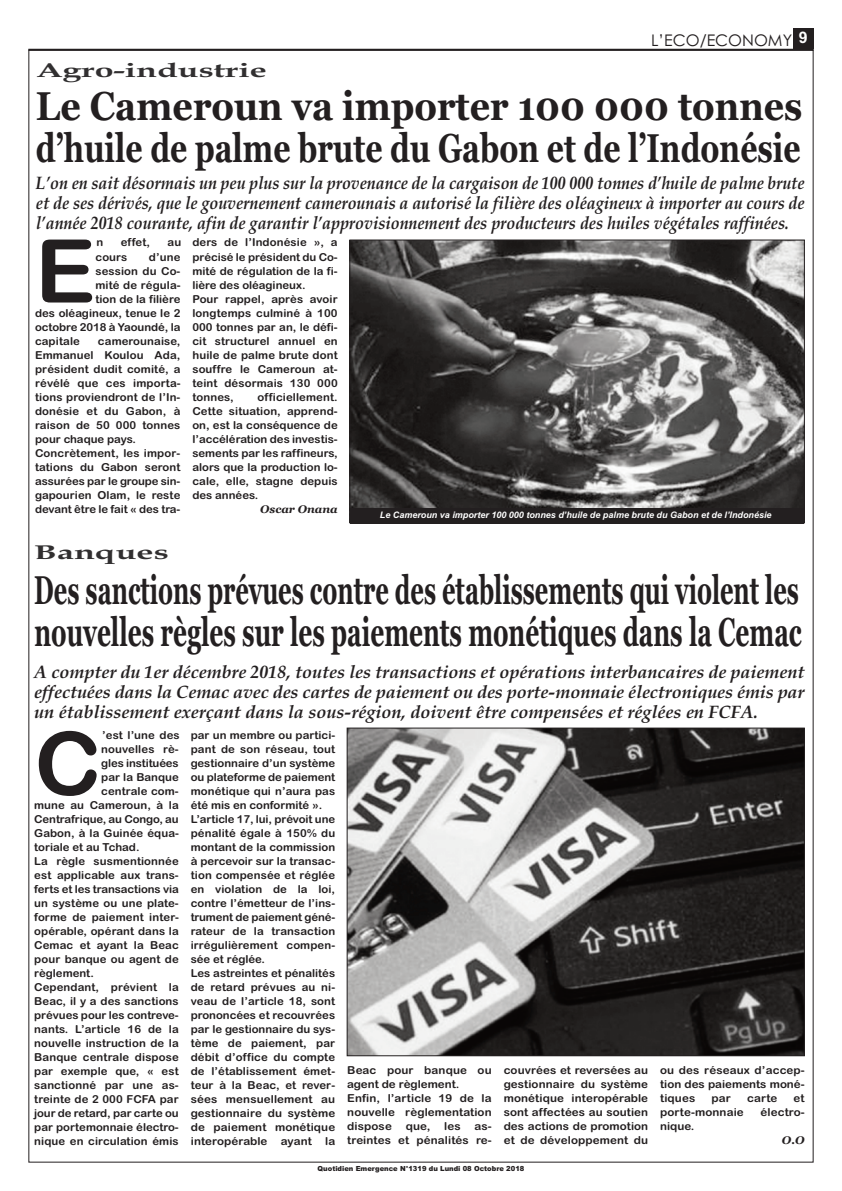
<style>
.page{position:relative;width:842px;height:1191px;background:#fff}
.page>*{position:absolute;margin:0;border:0;box-sizing:border-box;transform-origin:0 0}
.t1{font:87.9px "Arial Rounded MT Bold";color:#231f20}
.t2{font:700 40px/42px "Georgia";color:#231f20;scale:.59 1}
.t3{font:700 40px/42px "Georgia";color:#231f20;scale:.89 1}
.t4{font:700 20px "Book Antiqua";color:#312f30;scale:1.7 1}
.t5{font:700 20px "Book Antiqua";color:#312f30;scale:1.71 1}
.t6{font:italic 700 18px/20px "Book Antiqua";color:#231f20;text-align:justify;scale:.89 1}
.t7{font:italic 700 18px/20px "Book Antiqua";color:#231f20;text-align:justify}
.t8{font:16px "Century Gothic";color:#231f20}
.t9{font:11px/14px "Arial Rounded MT Bold";letter-spacing:.01em;color:#231f20}
.t10{font:11px/14px "Arial Rounded MT Bold";letter-spacing:.01em;color:#231f20;text-align:justify;scale:1.05 1}
.t11{font:11px "Arial Rounded MT Bold";letter-spacing:-.01em;color:#231f20}
.t12{font:italic 700 11px "Georgia";color:#231f20}
.t13{font:italic 700 11px "Georgia";color:#231f20;scale:1.05 1}
.t14{font:italic 700 9px "Arial";color:#fff}
.t15{font:900 7px "Arial";color:#231f20}
</style>
<div class="page">
<hr style="left:28px;top:49px;width:786px;height:2px;background:#231f20">
<div style="left:794px;top:28px;width:20px;height:21px;background:#231f20"></div>
<img style="left:352px;top:242px;width:451px;height:266px">
<div style="left:350px;top:508px;width:454px;height:15px;background:#231f20"></div>
<img style="left:349px;top:730px;width:454px;height:324px">
<div style="left:347px;top:728px;width:458px;height:328px;border:1px solid #231f20"></div>
<h3 class="t4" style="left:36px;top:59px;width:137px">Agro-industrie</h3>
<h3 class="t8" style="left:651px;top:31px;width:158px">L’ECO/ECONOMY <sup>9</sup></h3>
<h2 class="t3" style="left:36px;top:85px;width:863px">Le Cameroun va importer 100 000 tonnes d’huile de palme brute du Gabon et de l’Indonésie</h2>
<p class="t6" style="left:36px;top:172px;width:865px">L’on en sait désormais un peu plus sur la provenance de la cargaison de 100 000 tonnes d’huile de palme brute et de ses dérivés, que le gouvernement camerounais a autorisé la filière des oléagineux à importer au cours de l’année 2018 courante, afin de garantir l’approvisionnement des producteurs des huiles végétales raffinées.</p>
<h1 class="t1" style="left:35px;top:221px;width:62px">E</h1>
<p class="t9" style="left:96px;top:236px;width:8px">n</p>
<p class="t9" style="left:121px;top:236px;width:31px">effet,</p>
<p class="t9" style="left:168px;top:236px;width:15px">au</p>
<p class="t9" style="left:95px;top:250px;width:33px">cours</p>
<p class="t9" style="left:149px;top:250px;width:33px">d’une</p>
<p class="t9" style="left:95px;top:264px;width:86px">session du Co-</p>
<p class="t9" style="left:95px;top:278px;width:87px">mité de régula-</p>
<p class="t9" style="left:95px;top:292px;width:86px">tion de la filière</p>
<p class="t9" style="left:35px;top:306px;width:147px">des oléagineux, tenue le 2</p>
<p class="t9" style="left:35px;top:320px;width:147px">octobre 2018 à Yaoundé, la</p>
<p class="t9" style="left:35px;top:334px;width:46px">capitale</p>
<p class="t9" style="left:35px;top:334px;width:147px;text-indent:63px">camerounaise,<br>Emmanuel Koulou Ada, président dudit comité, a révélé que ces importa&shy;tions proviendront de l’In&shy;donésie et du Gabon, à raison de 50 000 tonnes pour chaque pays.<br>Concrètement, les impor&shy;tations du Gabon seront assurées par le groupe sin&shy;gapourien Olam, le reste devant être le fait « des tra-</p>
<p class="t9" style="left:192px;top:236px;width:147px">ders de l’Indonésie », a précisé le président du Co&shy;mité de régulation de la fi&shy;lière des oléagineux.<br>Pour rappel, après avoir longtemps culminé à 100<br>000 tonnes par an, le défi&shy;cit structurel annuel en huile de palme brute dont souffre le Cameroun at&shy;teint désormais 130 000 tonnes,</p>
<p class="t9" style="left:192px;top:390px;width:147px;text-align:justify;text-indent:65px">officiellement.<br>Cette situation, apprend&shy;on, est la conséquence de l’accélération des investis&shy;sements par les raffineurs, alors que la production lo&shy;cale, elle, stagne depuis des années.</p>
<p class="t12" style="left:260px;top:502px;width:79px">Oscar Onana</p>
<h3 class="t5" style="left:34px;top:540px;width:80px">Banques</h3>
<p class="t14" style="left:380px;top:510px;width:393px">Le Cameroun va importer 100 000 tonnes d’huile de palme brute du Gabon et de l’Indonésie</p>
<h2 class="t2" style="left:34px;top:569px;width:1302px">Des sanctions prévues contre des établissements qui violent les nouvelles règles sur les paiements monétiques dans la Cemac</h2>
<p class="t7" style="left:34px;top:661px;width:772px">A compter du 1er décembre 2018, toutes les transactions et opérations interbancaires de paiement effectuées dans la Cemac avec des cartes de paiement ou des porte-monnaie électroniques émis par un établissement exerçant dans la sous-région, doivent être compensées et réglées en FCFA.</p>
<h1 class="t1" style="left:34px;top:713px;width:69px">C</h1>
<p class="t9" style="left:102px;top:728px;width:79px">’est l’une des</p>
<p class="t9" style="left:101px;top:742px;width:79px">nouvelles rè-</p>
<p class="t11" style="left:101px;top:756px;width:79px">gles instituées</p>
<p class="t9" style="left:101px;top:770px;width:79px">par la Banque</p>
<p class="t9" style="left:101px;top:784px;width:79px">centrale com-</p>
<p class="t9" style="left:34px;top:798px;width:146px">mune au Cameroun, à la</p>
<p class="t9" style="left:34px;top:812px;width:146px">Centrafrique, au Congo, au</p>
<p class="t9" style="left:34px;top:826px;width:146px">Gabon, à la Guinée équa-</p>
<p class="t9" style="left:34px;top:840px;width:107px">toriale et au Tchad.</p>
<p class="t9" style="left:34px;top:854px;width:146px">La règle susmentionnée</p>
<p class="t9" style="left:34px;top:868px;width:146px">est applicable aux trans-</p>
<p class="t11" style="left:34px;top:882px;width:146px">ferts et les transactions via</p>
<p class="t9" style="left:34px;top:896px;width:146px">un système ou une plate-</p>
<p class="t9" style="left:34px;top:910px;width:146px">forme de paiement inter-</p>
<p class="t9" style="left:34px;top:924px;width:146px">opérable, opérant dans la</p>
<p class="t9" style="left:34px;top:938px;width:146px">Cemac et ayant la Beac</p>
<p class="t9" style="left:34px;top:952px;width:146px">pour banque ou agent de</p>
<p class="t9" style="left:34px;top:966px;width:61px">règlement.</p>
<p class="t9" style="left:34px;top:980px;width:146px">Cependant, prévient la</p>
<p class="t9" style="left:34px;top:994px;width:146px">Beac, il y a des sanctions</p>
<p class="t9" style="left:34px;top:1008px;width:146px">prévues pour les contreve-</p>
<p class="t9" style="left:34px;top:1022px;width:146px">nants. L’article 16 de la</p>
<p class="t9" style="left:34px;top:1036px;width:146px">nouvelle instruction de la</p>
<p class="t9" style="left:34px;top:1050px;width:146px">Banque centrale dispose</p>
<p class="t9" style="left:34px;top:1064px;width:146px">par exemple que, « est</p>
<p class="t9" style="left:34px;top:1078px;width:146px">sanctionné par une as-</p>
<p class="t9" style="left:34px;top:1092px;width:146px">treinte de 2 000 FCFA par</p>
<p class="t11" style="left:34px;top:1106px;width:146px">jour de retard, par carte ou</p>
<p class="t9" style="left:34px;top:1120px;width:146px">par portemonnaie électro-</p>
<p class="t9" style="left:34px;top:1134px;width:146px">nique en circulation émis</p>
<p class="t9" style="left:191px;top:728px;width:146px">par un membre ou partici&shy;pant de son réseau, tout gestionnaire d’un système ou plateforme de paiement monétique qui n’aura pas été mis en conformité ».<br>L’article 17, lui, prévoit une pénalité égale à 150% du montant de la commission à percevoir sur la transac&shy;tion compensée et réglée en violation de la loi, contre l’émetteur de l’ins&shy;trument de paiement géné&shy;rateur de la transaction irrégulièrement compen&shy;sée et réglée.<br>Les astreintes et pénalités de retard prévues au ni&shy;veau de l’article 18, sont prononcées et recouvrées par le gestionnaire du sys&shy;tème de paiement, par débit d’office du compte de l’établissement émet&shy;teur à la Beac, et rever&shy;sées mensuellement au gestionnaire du système de paiement monétique interopérable ayant la</p>
<p class="t10" style="left:347px;top:1063px;width:139px;text-align:left">Beac pour banque ou agent de règlement.<br>Enfin, l’article 19 de la nouvelle règlementation dispose</p>
<p class="t10" style="left:406px;top:1119px;width:25px">que,</p>
<p class="t10" style="left:444px;top:1119px;width:17px">les</p>
<p class="t10" style="left:347px;top:1119px;width:139px;text-align:right">as-<br>treintes et pénalités re-</p>
<p class="t10" style="left:504px;top:1063px;width:139px">couvrées et reversées au gestionnaire du système monétique interopérable sont affectées au soutien des actions de promotion et de développement du</p>
<p class="t10" style="left:660px;top:1063px;width:139px">ou des réseaux d’accep&shy;tion des paiements moné&shy;tiques</p>
<p class="t10" style="left:711px;top:1091px;width:20px">par</p>
<p class="t10" style="left:747px;top:1091px;width:30px">carte</p>
<p class="t10" style="left:793px;top:1091px;width:12px">et</p>
<p class="t10" style="left:660px;top:1105px;width:81px">porte-monnaie</p>
<p class="t10" style="left:761px;top:1105px;width:43px">électro-</p>
<p class="t10" style="left:660px;top:1119px;width:34px">nique.</p>
<p class="t13" style="left:782px;top:1133px;width:23px">O.O</p>
<p class="t15" style="left:318px;top:1164px;width:208px">Quotidien Emergence N°1319 du Lundi 08 Octobre 2018</p>
</div>
